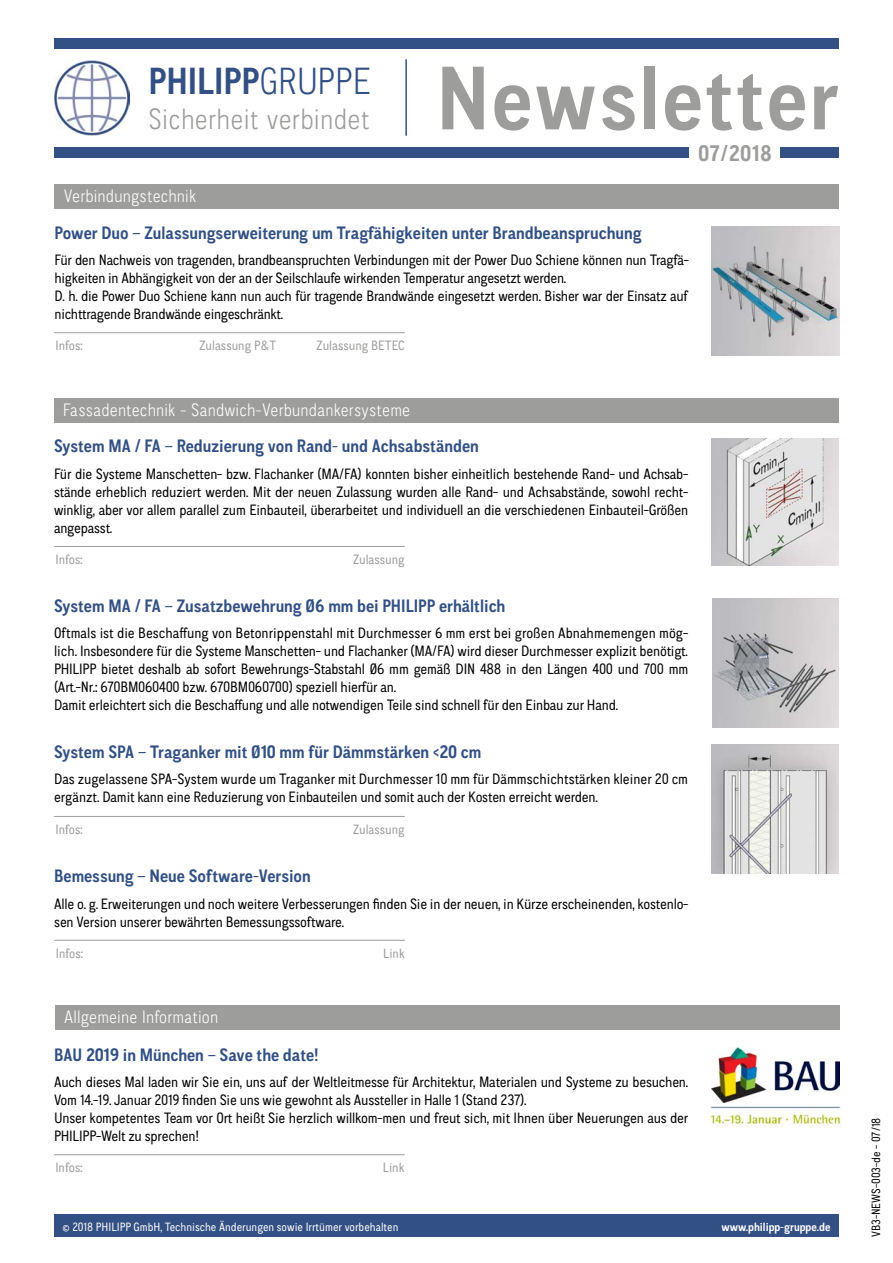
<style>
.page{position:relative;width:893px;height:1263px;background:#fff}
.page>*{position:absolute;margin:0;border:0;box-sizing:border-box;transform-origin:0 0}
.t1{font:700 90px "CA Normal";letter-spacing:.025em;color:#9d9d9c}
.t2{font:700 37.8px "CA Normal";color:#325084}
.t3{font:300 29.4px "CA Normal";letter-spacing:.01em;color:#9d9d9c}
.t4{font:700 22.5px "CA Normal";letter-spacing:.025em;color:#9d9d9c}
.t5{font:700 18px "CA Normal";color:#325084}
.t6{font:300 18px "CA Normal";letter-spacing:.01em;color:#fff}
.t7{font:15px/18px "CA Normal";letter-spacing:-.015em;color:#000}
.t8{font:13.5px "CA Normal";color:#9d9d9c}
.t9{font:12px "CA Normal";color:#fff}
.t10{font:700 12px "CA Normal";color:#fff}
.t11{font:12px "CA Normal";color:#000}
.s1{font-weight:300}
</style>
<div class="page">
<div style="left:54px;top:1215px;width:785px;height:22px;background:#325084"></div>
<div style="left:54px;top:38px;width:785px;height:11px;background:#325084"></div>
<hr style="left:405px;top:59px;width:2px;height:77px;background:#325084">
<div style="left:54px;top:147px;width:785px;height:10px;background:#325084"></div>
<img style="left:55px;top:60px;width:74px;height:76px">
<div style="left:689px;top:138px;width:90px;height:29px;background:#fff"></div>
<div style="left:55px;top:184px;width:784px;height:25px;background:#9d9d9c"></div>
<hr style="left:54px;top:332px;width:351px;height:1px;background:#9d9d9c">
<hr style="left:54px;top:546px;width:351px;height:1px;background:#9d9d9c">
<div style="left:55px;top:1005px;width:785px;height:25px;background:#9d9d9c"></div>
<hr style="left:54px;top:816px;width:351px;height:1px;background:#9d9d9c">
<hr style="left:54px;top:940px;width:351px;height:1px;background:#9d9d9c">
<div style="left:54px;top:398px;width:784px;height:24px;background:#9d9d9c"></div>
<hr style="left:54px;top:1154px;width:351px;height:1px;background:#9d9d9c">
<img style="left:705px;top:1106px;width:136px;height:21px">
<img style="left:711px;top:226px;width:128px;height:129px">
<img style="left:712px;top:598px;width:126px;height:129px">
<img style="left:712px;top:744px;width:127px;height:129px">
<img style="left:711px;top:439px;width:127px;height:127px">
<img style="left:711px;top:1047px;width:129px;height:56px">
<h2 class="t2" style="left:148px;top:55px;width:224px">PHILIPP<span class="s1">GRUPPE</span></h2>
<h3 class="t3" style="left:148px;top:101px;width:223px">Sicherheit verbindet</h3>
<p class="t6" style="left:64px;top:184px;width:134px">Verbindungstechnik</p>
<h1 class="t1" style="left:437px;top:36px;width:404px">Newsletter</h1>
<h3 class="t4" style="left:698px;top:137px;width:75px">07/2018</h3>
<p class="t5" style="left:55px;top:220px;width:589px">Power Duo – Zulassungserweiterung um Tragfähigkeiten unter Brandbeanspruchung</p>
<p class="t7" style="left:55px;top:250px;width:636px">Für den Nachweis von tragenden, brandbeanspruchten Verbindungen mit der Power Duo Schiene können nun Tragfä&shy;higkeiten in Abhängigkeit von der an der Seilschlaufe wirkenden Temperatur angesetzt werden.<br>D. h. die Power Duo Schiene kann nun auch für tragende Brandwände eingesetzt werden. Bisher war der Einsatz auf nichttragende Brandwände eingeschränkt.</p>
<p class="t8" style="left:199px;top:336px;width:78px">Zulassung P&amp;T</p>
<p class="t8" style="left:56px;top:336px;width:29px">Infos:</p>
<p class="t8" style="left:317px;top:336px;width:90px">Zulassung BETEC</p>
<p class="t6" style="left:63px;top:398px;width:348px">Fassadentechnik - Sandwich-Verbundankersysteme</p>
<p class="t5" style="left:54px;top:434px;width:426px">System MA / FA – Reduzierung von Rand- und Achsabständen</p>
<p class="t7" style="left:54px;top:464px;width:636px;text-align:justify">Für die Systeme Manschetten- bzw. Flachanker (MA/FA) konnten bisher einheitlich bestehende Rand- und Achsab&shy;stände erheblich reduziert werden. Mit der neuen Zulassung wurden alle Rand- und Achsabstände, sowohl recht&shy;winklig, aber vor allem parallel zum Einbauteil, überarbeitet und individuell an die verschiedenen Einbauteil-Größen angepasst.</p>
<p class="t8" style="left:56px;top:550px;width:29px">Infos:</p>
<p class="t8" style="left:353px;top:550px;width:53px">Zulassung</p>
<p class="t5" style="left:54px;top:593px;width:453px">System MA / FA – Zusatzbewehrung Ø6 mm bei PHILIPP erhältlich</p>
<p class="t7" style="left:54px;top:624px;width:636px">Oftmals ist die Beschaffung von Betonrippenstahl mit Durchmesser 6 mm erst bei großen Abnahmemengen mög&shy;lich. Insbesondere für die Systeme Manschetten- und Flachanker (MA/FA) wird dieser Durchmesser explizit benötigt.<br>PHILIPP bietet deshalb ab sofort Bewehrungs-Stabstahl Ø6 mm gemäß DIN 488 in den Längen 400 und 700 mm (Art.-Nr.: 670BM060400 bzw. 670BM060700) speziell hierfür an.<br>Damit erleichtert sich die Beschaffung und alle notwendigen Teile sind schnell für den Einbau zur Hand.</p>
<p class="t5" style="left:54px;top:739px;width:429px">System SPA – Traganker mit Ø10 mm für Dämmstärken &lt;20 cm</p>
<p class="t7" style="left:54px;top:770px;width:636px">Das zugelassene SPA-System wurde um Traganker mit Durchmesser 10 mm für Dämmschichtstärken kleiner 20 cm ergänzt. Damit kann eine Reduzierung von Einbauteilen und somit auch der Kosten erreicht werden.</p>
<p class="t8" style="left:56px;top:820px;width:29px">Infos:</p>
<p class="t8" style="left:353px;top:820px;width:53px">Zulassung</p>
<p class="t5" style="left:54px;top:863px;width:258px">Bemessung – Neue Software-Version</p>
<p class="t7" style="left:54px;top:894px;width:636px">Alle o. g. Erweiterungen und noch weitere Verbesserungen finden Sie in der neuen, in Kürze erscheinenden, kostenlo&shy;sen Version unserer bewährten Bemessungssoftware.</p>
<p class="t8" style="left:56px;top:944px;width:29px">Infos:</p>
<p class="t6" style="left:64px;top:1005px;width:156px">Allgemeine Information</p>
<p class="t5" style="left:54px;top:1042px;width:266px">BAU 2019 in München – Save the date!</p>
<p class="t8" style="left:383px;top:944px;width:23px">Link</p>
<p class="t7" style="left:54px;top:1072px;width:636px">Auch dieses Mal laden wir Sie ein, uns auf der Weltleitmesse für Architektur, Materialen und Systeme zu besuchen.<br>Vom 14.-19. Januar 2019 finden Sie uns wie gewohnt als Aussteller in Halle 1 (Stand 237).<br>Unser kompetentes Team vor Ort heißt Sie herzlich willkom-men und freut sich, mit Ihnen über Neuerungen aus der PHILIPP-Welt zu sprechen!</p>
<p class="t8" style="left:55px;top:1158px;width:29px">Infos:</p>
<p class="t8" style="left:383px;top:1158px;width:23px">Link</p>
<p class="t9" style="left:63px;top:1218px;width:337px">© 2018 PHILIPP GmbH, Technische Änderungen sowie Irrtümer vorbehalten</p>
<p class="t10" style="left:721px;top:1218px;width:111px">www.philipp-gruppe.de</p>
<p class="t11" style="left:868px;top:1237px;width:121px;rotate:-90deg">VB3-NEWS-003-de - 07/18</p>
</div>
